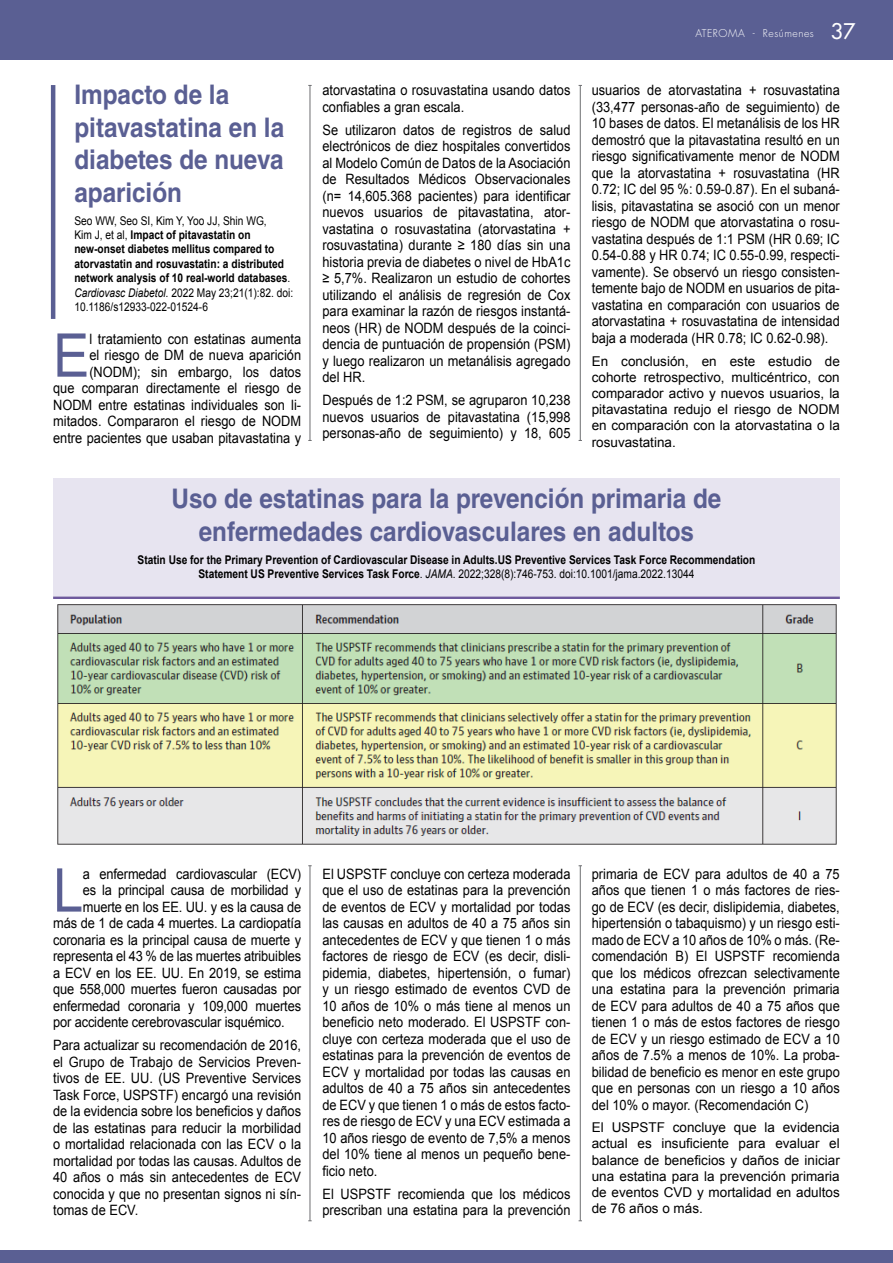
<style>
.page{position:relative;width:893px;height:1263px;background:#fff}
.page>*{position:absolute;margin:0;border:0;box-sizing:border-box;transform-origin:0 0}
.t1{font:60.3px "Arial";color:#5a5f93;scale:.9 1}
.t2{font:700 27px/32.4px "Helvetica LT Std";color:#5a5f93;text-align:center;scale:.9 1}
.t3{font:14.25px/16.5px "Arial";color:#000;text-align:justify;scale:.9 1}
.t4{font:13.5px/16.2px "Arial";color:#000;text-align:justify}
.t5{font:700 12px/14.4px "Arial";color:#000;text-align:center;scale:.85 1}
.t6{font:300 10.5px "Futura Std";letter-spacing:.05em;color:#fff}
.s1{font-weight:400}
.s2{font-weight:400;font-style:italic}
.s3{font-weight:500;font-size:21px}
</style>
<div class="page">
<div style="left:53px;top:478px;width:787px;height:122px;background:#e7e4f0"></div>
<div style="left:0;top:0;width:892px;height:60px;background:#5a5f93"></div>
<div style="left:0;top:1250px;width:893px;height:13px;background:#5a5f93"></div>
<hr style="left:53px;top:597px;width:787px;height:3px;background:#6e5a9d">
<img style="left:57px;top:604px;width:780px;height:241px">
<hr style="left:51px;top:85px;width:4px;height:234px;background:#5a5f93">
<hr style="left:310px;top:866px;width:1px;height:355px;background:#6d6e71">
<hr style="left:580px;top:866px;width:1px;height:355px;background:#6d6e71">
<hr style="left:310px;top:85px;width:1px;height:355px;background:#6d6e71">
<hr style="left:580px;top:85px;width:1px;height:355px;background:#6d6e71">
<h2 class="t2" style="left:74px;top:78px;width:235px;text-align:left">Impacto de la pitavastatina en la diabetes de nueva aparición</h2>
<p class="t5" style="left:74px;top:214px;width:259px;text-align:left"><span class="s1">Seo WW, Seo SI, Kim Y, Yoo JJ, Shin WG,<br>Kim J, et al,</span> Impact of pitavastatin on new-onset diabetes mellitus compared to atorvastatin and rosuvastatin: a distributed network analysis of 10 real-world databases<span class="s1">.<br></span><span class="s2">Cardiovasc Diabetol.</span> <span class="s1">2022 May 23;21(1):82. doi:<br>10.1186/s12933-022-01524-6</span></p>
<h1 class="t1" style="left:53px;top:316px;width:42px">E</h1>
<p class="t3" style="left:53px;top:331px;width:277px;text-align:right">l tratamiento con estatinas aumenta<br>el riesgo de DM de nueva aparición (NODM); sin embargo, los datos<br>que comparan directamente el riesgo de NODM entre estatinas individuales son li&shy;mitados. Compararon el riesgo de NODM entre pacientes que usaban pitavastatina y</p>
<p class="t3" style="left:322px;top:82px;width:277px">atorvastatina o rosuvastatina usando datos confiables a gran escala.</p>
<p class="t3" style="left:322px;top:122px;width:277px">Se utilizaron datos de registros de salud electrónicos de diez hospitales convertidos al Modelo Común de Datos de la Asociación de Resultados Médicos Observacionales (n= 14,605.368 pacientes) para identificar nuevos usuarios de pitavastatina, ator&shy;vastatina o rosuvastatina (atorvastatina + rosuvastatina) durante ≥ 180 días sin una historia previa de diabetes o nivel de HbA1c ≥ 5,7%. Realizaron un estudio de cohortes utilizando el análisis de regresión de Cox para examinar la razón de riesgos instantá&shy;neos (HR) de NODM después de la coinci&shy;dencia de puntuación de propensión (PSM) y luego realizaron un metanálisis agregado del HR.</p>
<p class="t3" style="left:322px;top:392px;width:277px">Después de 1:2 PSM, se agruparon 10,238 nuevos usuarios de pitavastatina (15,998 personas-año de seguimiento) y 18, 605</p>
<p class="t6" style="left:695px;top:26px;width:161px">ATEROMA - Resúmenes <span class="s3">37</span></p>
<p class="t3" style="left:592px;top:82px;width:277px">usuarios de atorvastatina + rosuvastatina (33,477 personas-año de seguimiento) de 10 bases de datos. El metanálisis de los HR demostró que la pitavastatina resultó en un riesgo significativamente menor de NODM que la atorvastatina + rosuvastatina (HR 0.72; IC del 95 %: 0.59-0.87). En el subaná&shy;lisis, pitavastatina se asoció con un menor riesgo de NODM que atorvastatina o rosu&shy;vastatina después de 1:1 PSM (HR 0.69; IC 0.54-0.88 y HR 0.74; IC 0.55-0.99, respecti&shy;vamente). Se observó un riesgo consisten&shy;temente bajo de NODM en usuarios de pita&shy;vastatina en comparación con usuarios de atorvastatina + rosuvastatina de intensidad baja a moderada (HR 0.78; IC 0.62-0.98).</p>
<p class="t4" style="left:592px;top:353px;width:250px">En conclusión, en este estudio de cohorte retrospectivo, multicéntrico, con comparador activo y nuevos usuarios, la pitavastatina redujo el riesgo de NODM en comparación con la atorvastatina o la rosuvastatina.</p>
<h2 class="t2" style="left:172px;top:482px;width:612px">Uso de estatinas para la prevención primaria de enfermedades cardiovasculares en adultos</h2>
<p class="t5" style="left:138px;top:553px;width:728px">Statin Use for the Primary Prevention of Cardiovascular Disease in Adults.US Preventive Services Task Force Recommendation<br>Statement US Preventive Services Task Force<span class="s1">.</span> <span class="s2">JAMA</span><span class="s1">. 2022;328(8):746-753. doi:10.1001/jama.2022.13044</span></p>
<h1 class="t1" style="left:53px;top:851px;width:35px">L</h1>
<p class="t3" style="left:83px;top:865px;width:244px">a enfermedad cardiovascular (ECV)</p>
<p class="t3" style="left:83px;top:882px;width:244px">es la principal causa de morbilidad y</p>
<p class="t3" style="left:83px;top:898px;width:244px">muerte en los EE. UU. y es la causa de</p>
<p class="t3" style="left:53px;top:915px;width:277px">más de 1 de cada 4 muertes. La cardiopatía</p>
<p class="t3" style="left:53px;top:931px;width:277px">coronaria es la principal causa de muerte y</p>
<p class="t3" style="left:53px;top:948px;width:277px">representa el 43 % de las muertes atribuibles</p>
<p class="t3" style="left:53px;top:964px;width:277px">a ECV en los EE. UU. En 2019, se estima</p>
<p class="t3" style="left:53px;top:981px;width:277px">que 558,000 muertes fueron causadas por</p>
<p class="t3" style="left:53px;top:997px;width:277px">enfermedad coronaria y 109,000 muertes</p>
<p class="t3" style="left:53px;top:1014px;width:259px">por accidente cerebrovascular isquémico.</p>
<p class="t3" style="left:53px;top:1037px;width:277px">Para actualizar su recomendación de 2016, el Grupo de Trabajo de Servicios Preven&shy;tivos de EE. UU. (US Preventive Services Task Force, USPSTF) encargó una revisión de la evidencia sobre los beneficios y daños de las estatinas para reducir la morbilidad o mortalidad relacionada con las ECV o la mortalidad por todas las causas. Adultos de 40 años o más sin antecedentes de ECV conocida y que no presentan signos ni sín&shy;tomas de ECV.</p>
<p class="t3" style="left:322px;top:865px;width:277px">El USPSTF concluye con certeza moderada que el uso de estatinas para la prevención de eventos de ECV y mortalidad por todas las causas en adultos de 40 a 75 años sin antecedentes de ECV y que tienen 1 o más factores de riesgo de ECV (es decir, disli&shy;pidemia, diabetes, hipertensión, o fumar) y un riesgo estimado de eventos CVD de 10 años de 10% o más tiene al menos un beneficio neto moderado. El USPSTF con&shy;cluye con certeza moderada que el uso de estatinas para la prevención de eventos de ECV y mortalidad por todas las causas en adultos de 40 a 75 años sin antecedentes de ECV y que tienen 1 o más de estos facto&shy;res de riesgo de ECV y una ECV estimada a 10 años riesgo de evento de 7,5% a menos del 10% tiene al menos un pequeño bene&shy;ficio neto.</p>
<p class="t3" style="left:322px;top:1185px;width:277px">El USPSTF recomienda que los médicos prescriban una estatina para la prevención</p>
<p class="t3" style="left:592px;top:865px;width:277px">primaria de ECV para adultos de 40 a 75 años que tienen 1 o más factores de ries&shy;go de ECV (es decir, dislipidemia, diabetes, hipertensión o tabaquismo) y un riesgo esti&shy;mado de ECV a 10 años de 10% o más. (Re&shy;comendación B) El USPSTF recomienda que los médicos ofrezcan selectivamente una estatina para la prevención primaria de ECV para adultos de 40 a 75 años que tienen 1 o más de estos factores de riesgo de ECV y un riesgo estimado de ECV a 10 años de 7.5% a menos de 10%. La proba&shy;bilidad de beneficio es menor en este grupo que en personas con un riesgo a 10 años del 10% o mayor. (Recomendación C)</p>
<p class="t4" style="left:592px;top:1119px;width:250px">El USPSTF concluye que la evidencia actual es insuficiente para evaluar el balance de beneficios y daños de iniciar una estatina para la prevención primaria de eventos CVD y mortalidad en adultos de 76 años o más.</p>
</div>
